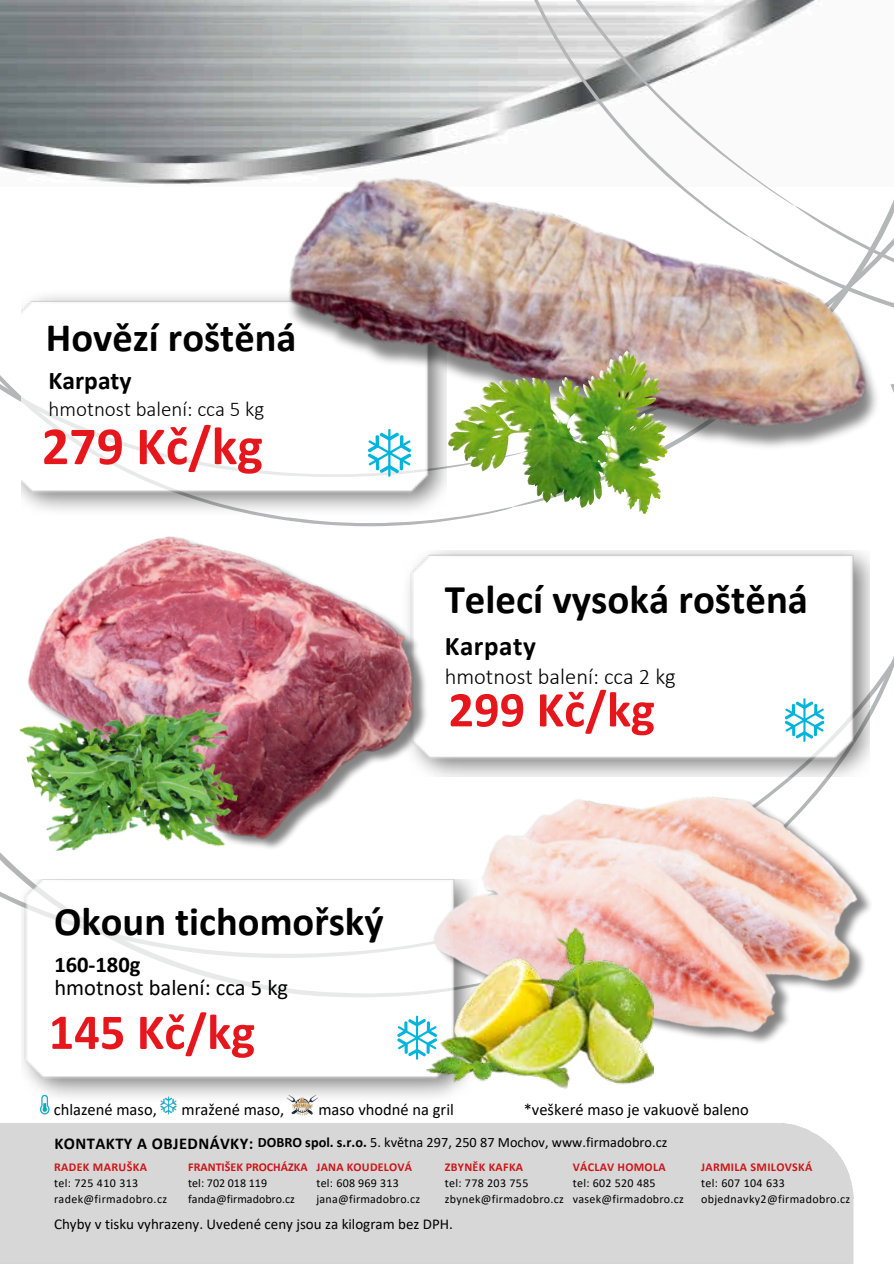
<style>
.page{position:relative;width:894px;height:1264px;background:#fff}
.page>*{position:absolute;margin:0;border:0;box-sizing:border-box;transform-origin:0 0}
.t1{font:700 54px "Calibri";color:#e6171c}
.t2{font:700 50.4px "Calibri";color:#e6171c}
.t3{font:700 40.8px "Calibri";color:#000}
.t4{font:700 40.5px "Calibri";color:#000}
.t5{font:700 27px "Calibri";letter-spacing:.02em;color:#000}
.t6{font:700 25.5px "Calibri";color:#000}
.t7{font:22.5px/23.7px "Calibri";color:#000}
.t8{font:300 22.5px "Calibri";color:#000}
.t9{font:300 21px "Calibri";color:#000}
.t10{font:16.5px "Calibri";color:#000}
.t11{font:700 16.5px "Calibri";letter-spacing:.025em;color:#000}
.t12{font:15px "Calibri";color:#000}
.t13{font:14.25px "Calibri";color:#000}
.t14{font:12px/15.8px "Calibri";letter-spacing:.025em;color:#000}
.t15{font:12px/15.8px "Calibri";color:#000}
.s1{font-weight:700}
.s2{font-weight:700;color:#cd1518}
</style>
<div class="page">
<img style="left:0;top:0;width:289px;height:185px">
<img style="left:22px;top:925px;width:357px;height:162px">
<img style="left:0;top:1087px;width:854px;height:176px">
<img style="left:22px;top:295px;width:197px;height:175px">
<svg style="left:162px;top:980px;width:27px;height:55px"></svg>
<img style="left:850px;top:579px;width:19px;height:137px">
<svg style="left:785px;top:698px;width:39px;height:18px"></svg>
<img style="left:379px;top:716px;width:492px;height:508px">
<img style="left:426px;top:927px;width:227px;height:161px">
<img style="left:0;top:470px;width:483px;height:455px">
<img style="left:129px;top:691px;width:126px;height:162px">
<img style="left:16px;top:715px;width:130px;height:136px">
<img style="left:219px;top:53px;width:651px;height:526px">
<img style="left:289px;top:0;width:604px;height:532px">
<p class="t4" style="left:46px;top:320px;width:252px">Hovězí roštěná</p>
<p class="t6" style="left:49px;top:369px;width:84px">Karpaty</p>
<p class="t9" style="left:49px;top:400px;width:217px">hmotnost balení: cca 5 kg</p>
<h1 class="t1" style="left:42px;top:423px;width:222px">279 Kč/kg</h1>
<p class="t3" style="left:444px;top:582px;width:365px">Telecí vysoká roštěná</p>
<p class="t5" style="left:444px;top:634px;width:93px">Karpaty</p>
<p class="t8" style="left:444px;top:667px;width:232px">hmotnost balení: cca 2 kg</p>
<h3 class="t2" style="left:448px;top:688px;width:208px">299 Kč/kg</h3>
<p class="t4" style="left:54px;top:904px;width:331px">Okoun tichomořský</p>
<h5 class="t7" style="left:54px;top:954px;width:235px"><span class="s1">160-180g<br></span>hmotnost balení: cca 5 kg</h5>
<p class="t2" style="left:49px;top:1011px;width:208px">145 Kč/kg</p>
<h1 class="t10" style="left:54px;top:1102px;width:104px">chlazené maso,</h1>
<h2 class="t10" style="left:181px;top:1102px;width:104px">mražené maso,</h2>
<h2 class="t10" style="left:318px;top:1102px;width:137px">maso vhodné na gril</h2>
<p class="t10" style="left:523px;top:1102px;width:227px">*veškeré maso je vakuově baleno</p>
<p class="t11" style="left:54px;top:1136px;width:200px">KONTAKTY A OBJEDNÁVKY:</p>
<p class="t13" style="left:257px;top:1135px;width:411px"><span class="s1">DOBRO spol. s.r.o.</span> 5. května 297, 250 87 Mochov, www.firmadobro.cz</p>
<p class="t14" style="left:54px;top:1160px;width:115px"><span class="s2">RADEK MARUŠKA<br></span>tel: 725 410 313 radek@firmadobro.cz</p>
<p class="t15" style="left:188px;top:1160px;width:121px"><span class="s2">FRANTIŠEK PROCHÁZKA </span>tel: 702 018 119 fanda@firmadobro.cz</p>
<p class="t14" style="left:316px;top:1160px;width:105px"><span class="s2">JANA KOUDELOVÁ </span>tel: 608 969 313 jana@firmadobro.cz</p>
<p class="t14" style="left:444px;top:1160px;width:121px"><span class="s2">ZBYNĚK KAFKA<br></span>tel: 778 203 755 zbynek@firmadobro.cz</p>
<h1 class="t14" style="left:572px;top:1160px;width:112px"><span class="s2">VÁCLAV HOMOLA </span>tel: 602 520 485 vasek@firmadobro.cz</h1>
<p class="t14" style="left:701px;top:1160px;width:151px"><span class="s2">JARMILA SMILOVSKÁ<br></span>tel: 607 104 633 objednavky2@firmadobro.cz</p>
<h3 class="t12" style="left:54px;top:1217px;width:400px">Chyby v tisku vyhrazeny. Uvedené ceny jsou za kilogram bez DPH.</h3>
</div>
